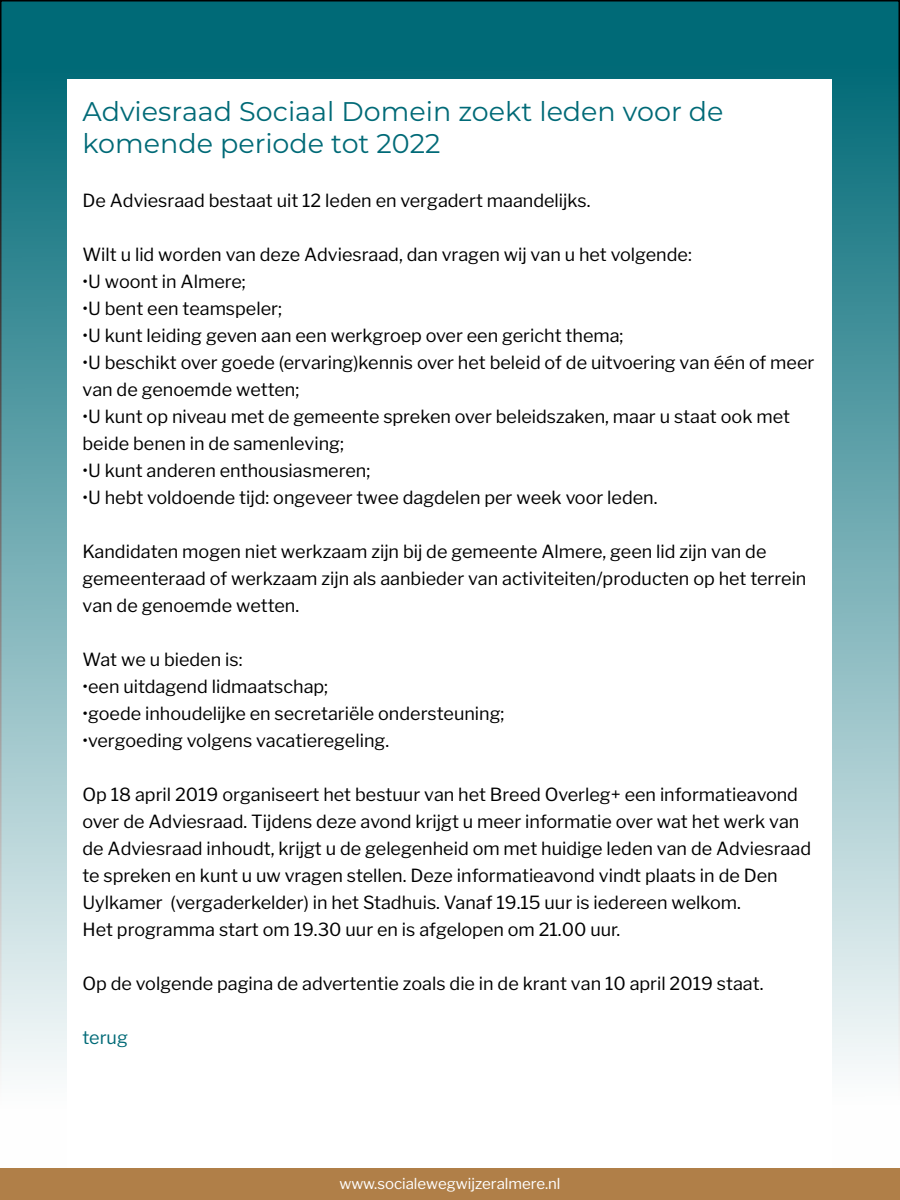
<style>
.page{position:relative;width:900px;height:1200px;background:#fff}
.page>*{position:absolute;margin:0;border:0;box-sizing:border-box;transform-origin:0 0}
.kopjes{font:27px/32.4px "Montserrat";color:#006a77}
.kopjes-2{font:18px/27px "Libre Franklin";color:#000}
.t1{font:18px "Libre Franklin";color:#006a77}
.t2{font:15px "Libre Franklin";color:#fff}
</style>
<div class="page">
<div style="left:1px;top:1px;width:898px;height:1198px;background:linear-gradient(to bottom,#006572,#fff)"></div>
<div style="left:0;top:1168px;width:900px;height:32px;background:#b07f48"></div>
<div style="left:68px;top:80px;width:764px;height:1088px;background:#fff"></div>
<p class="kopjes" style="left:82px;top:94px;width:643px">Adviesraad Sociaal Domein zoekt leden voor de komende periode tot 2022</p>
<p class="kopjes-2" style="left:82px;top:187px;width:509px">De Adviesraad bestaat uit 12 leden en vergadert maandelijks.</p>
<p class="kopjes-2" style="left:82px;top:241px;width:611px">Wilt u lid worden van deze Adviesraad, dan vragen wij van u het volgende:</p>
<p class="kopjes-2" style="left:82px;top:268px;width:165px">•U woont in Almere;</p>
<p class="kopjes-2" style="left:82px;top:295px;width:201px">•U bent een teamspeler;</p>
<p class="kopjes-2" style="left:82px;top:322px;width:543px">•U kunt leiding geven aan een werkgroep over een gericht thema;</p>
<p class="kopjes-2" style="left:82px;top:349px;width:733px">•U beschikt over goede (ervaring)kennis over het beleid of de uitvoering van één of meer van de genoemde wetten;</p>
<p class="kopjes-2" style="left:82px;top:403px;width:709px">•U kunt op niveau met de gemeente spreken over beleidszaken, maar u staat ook met beide benen in de samenleving;</p>
<p class="kopjes-2" style="left:82px;top:457px;width:290px">•U kunt anderen enthousiasmeren;</p>
<p class="kopjes-2" style="left:82px;top:484px;width:577px">•U hebt voldoende tijd: ongeveer twee dagdelen per week voor leden.</p>
<p class="kopjes-2" style="left:82px;top:538px;width:725px">Kandidaten mogen niet werkzaam zijn bij de gemeente Almere, geen lid zijn van de gemeenteraad of werkzaam zijn als aanbieder van activiteiten/producten op het terrein van de genoemde wetten.</p>
<p class="kopjes-2" style="left:82px;top:646px;width:161px">Wat we u bieden is:</p>
<p class="kopjes-2" style="left:82px;top:673px;width:247px">•een uitdagend lidmaatschap;</p>
<p class="kopjes-2" style="left:82px;top:700px;width:424px">•goede inhoudelijke en secretariële ondersteuning;</p>
<p class="kopjes-2" style="left:82px;top:727px;width:308px">•vergoeding volgens vacatieregeling.</p>
<p class="kopjes-2" style="left:82px;top:781px;width:730px">Op 18 april 2019 organiseert het bestuur van het Breed Overleg+ een informatieavond over de Adviesraad. Tijdens deze avond krijgt u meer informatie over wat het werk van de Adviesraad inhoudt, krijgt u de gelegenheid om met huidige leden van de Adviesraad te spreken en kunt u uw vragen stellen. Deze informatieavond vindt plaats in de Den Uylkamer (vergaderkelder) in het Stadhuis. Vanaf 19.15 uur is iedereen welkom.<br>Het programma start om 19.30 uur en is afgelopen om 21.00 uur.</p>
<p class="kopjes-2" style="left:82px;top:970px;width:683px">Op de volgende pagina de advertentie zoals die in de krant van 10 april 2019 staat.</p>
<p class="t1" style="left:82px;top:1027px;width:47px">terug</p>
<p class="t2" style="left:339px;top:1174px;width:223px">www.socialewegwijzeralmere.nl</p>
</div>
